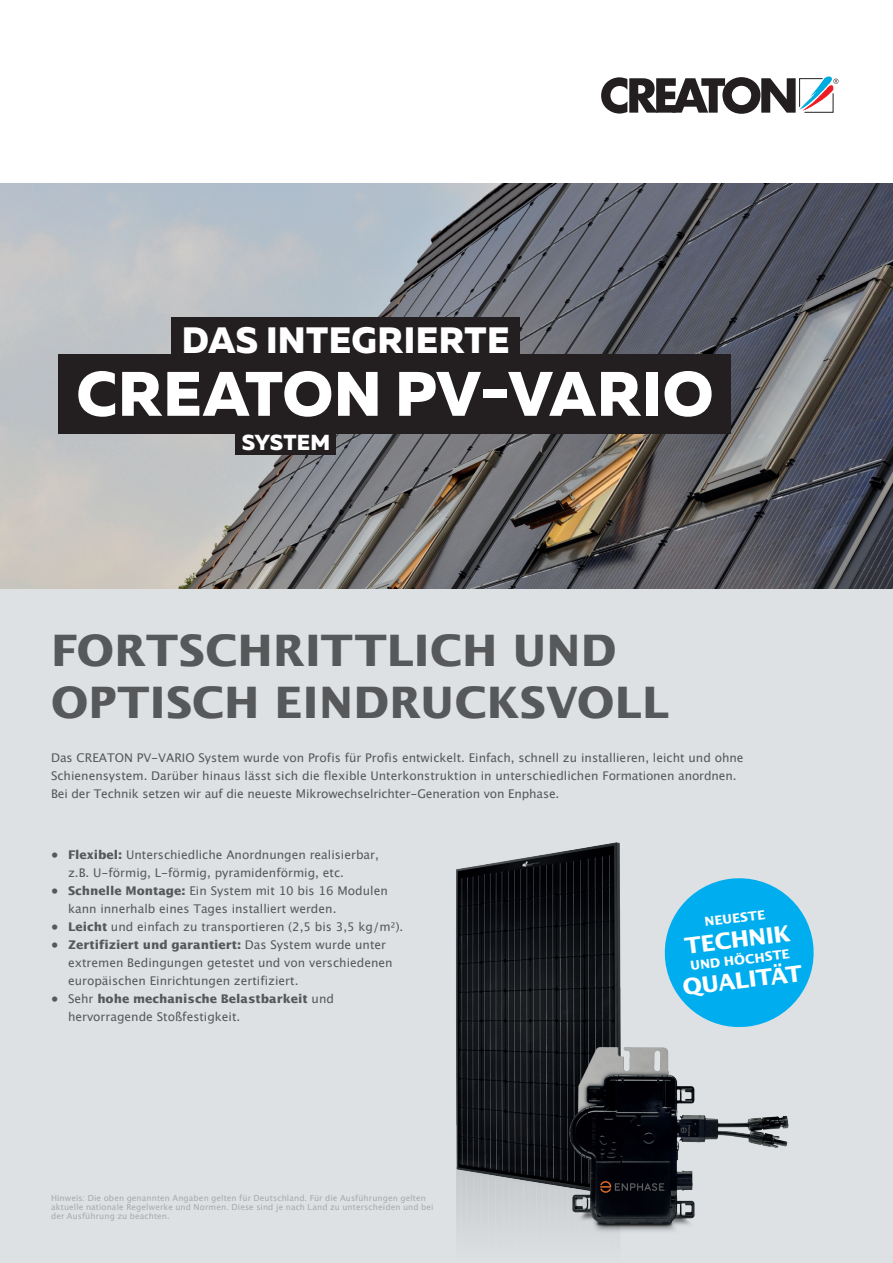
<style>
.page{position:relative;width:893px;height:1263px;background:#fff}
.page>*{position:absolute;margin:0;border:0;box-sizing:border-box;transform-origin:0 0}
.t1{font:800 62.7px "Muller";letter-spacing:.01em;color:#fff}
.t2{font:700 43.5px/52.2px "Lucida San";letter-spacing:.01em;color:#57585a}
.t3{font:800 36.6px "Muller";letter-spacing:.01em;color:#fff}
.t4{font:700 22.5px "Lucida San";color:#fff}
.t5{font:800 21.75px "Muller";letter-spacing:-.005em;color:#fff}
.t6{font:700 12.6px "Lucida San";color:#fff}
.t7{font:12px/18px "Lucida San Rom";color:#57585a}
.t8{font:700 12px "Lucida San";color:#57585a}
.t9{font:8.25px/8.7px "Lucida San Rom";letter-spacing:.01em;color:#a8a9ad}
.s1{font-family:"Lucida San";font-weight:700}
.s2{font-family:"Lucida San Rom";font-weight:400}
</style>
<div class="page">
<div style="left:0;top:589px;width:893px;height:674px;background:#dde1e4"></div>
<img style="left:0;top:183px;width:893px;height:406px">
<img style="left:456px;top:842px;width:165px;height:297px">
<img style="left:456px;top:1139px;width:92px;height:86px">
<img style="left:548px;top:1029px;width:241px;height:204px">
<svg style="left:660px;top:878px;width:154px;height:153px"></svg>
<svg style="left:601px;top:76px;width:237px;height:38px"></svg>
<div style="left:171px;top:317px;width:349px;height:46px;background:#231f20"></div>
<div style="left:235px;top:428px;width:101px;height:27px;background:#231f20"></div>
<div style="left:58px;top:354px;width:673px;height:79px;background:#231f20"></div>
<h3 class="t3" style="left:182px;top:317px;width:329px">DAS INTEGRIERTE</h3>
<h1 class="t1" style="left:76px;top:354px;width:639px">CREATON PV-VARIO</h1>
<h3 class="t5" style="left:242px;top:428px;width:90px">SYSTEM</h3>
<h2 class="t2" style="left:51px;top:625px;width:620px">FORTSCHRITTLICH UND<br>OPTISCH EINDRUCKSVOLL</h2>
<p class="t7" style="left:51px;top:748px;width:694px">Das CREATON PV-VARIO System wurde von Profis für Profis entwickelt. Einfach, schnell zu installieren, leicht und ohne<br>Schienensystem. Darüber hinaus lässt sich die flexible Unterkonstruktion in unterschiedlichen Formationen anordnen.<br>Bei der Technik setzen wir auf die neueste Mikrowechselrichter-Generation von Enphase.</p>
<p class="t7" style="left:68px;top:846px;width:312px;text-indent:-17px">• <span class="s1">Flexibel:</span> Unterschiedliche Anordnungen realisierbar, z.B. U-förmig, L-förmig, pyramidenförmig, etc.</p>
<p class="t7" style="left:68px;top:882px;width:321px;text-indent:-17px">• <span class="s1">Schnelle Montage:</span> Ein System mit 10 bis 16 Modulen kann innerhalb eines Tages installiert werden.</p>
<p class="t7" style="left:51px;top:918px;width:354px">• <span class="s1">Leicht</span> und einfach zu transportieren (2,5 bis 3,5 kg/m²).</p>
<p class="t8" style="left:51px;top:937px;width:337px"><span class="s2">•</span> Zertifiziert und garantiert: <span class="s2">Das System wurde unter</span></p>
<p class="t7" style="left:68px;top:954px;width:326px">extremen Bedingungen getestet und von verschiedenen europäischen Einrichtungen zertifiziert.</p>
<p class="t8" style="left:51px;top:991px;width:284px"><span class="s2">• Sehr</span> hohe mechanische Belastbarkeit <span class="s2">und</span></p>
<p class="t7" style="left:68px;top:1008px;width:174px">hervorragende Stoßfestigkeit.</p>
<p class="t9" style="left:51px;top:1194px;width:384px">Hinweis: Die oben genannten Angaben gelten für Deutschland. Für die Ausführungen gelten aktuelle nationale Regelwerke und Normen. Diese sind je nach Land zu unterscheiden und bei der Ausführung zu beachten.</p>
<p class="t6" style="left:704px;top:913px;width:63px;rotate:-7deg">NEUESTE</p>
<h3 class="t4" style="left:683px;top:931px;width:108px;rotate:-7deg">TECHNIK</h3>
<p class="t6" style="left:689px;top:957px;width:102px;rotate:-7deg">UND HÖCHSTE</p>
<h3 class="t4" style="left:681px;top:972px;width:122px;rotate:-7deg">QUALITÄT</h3>
</div>
